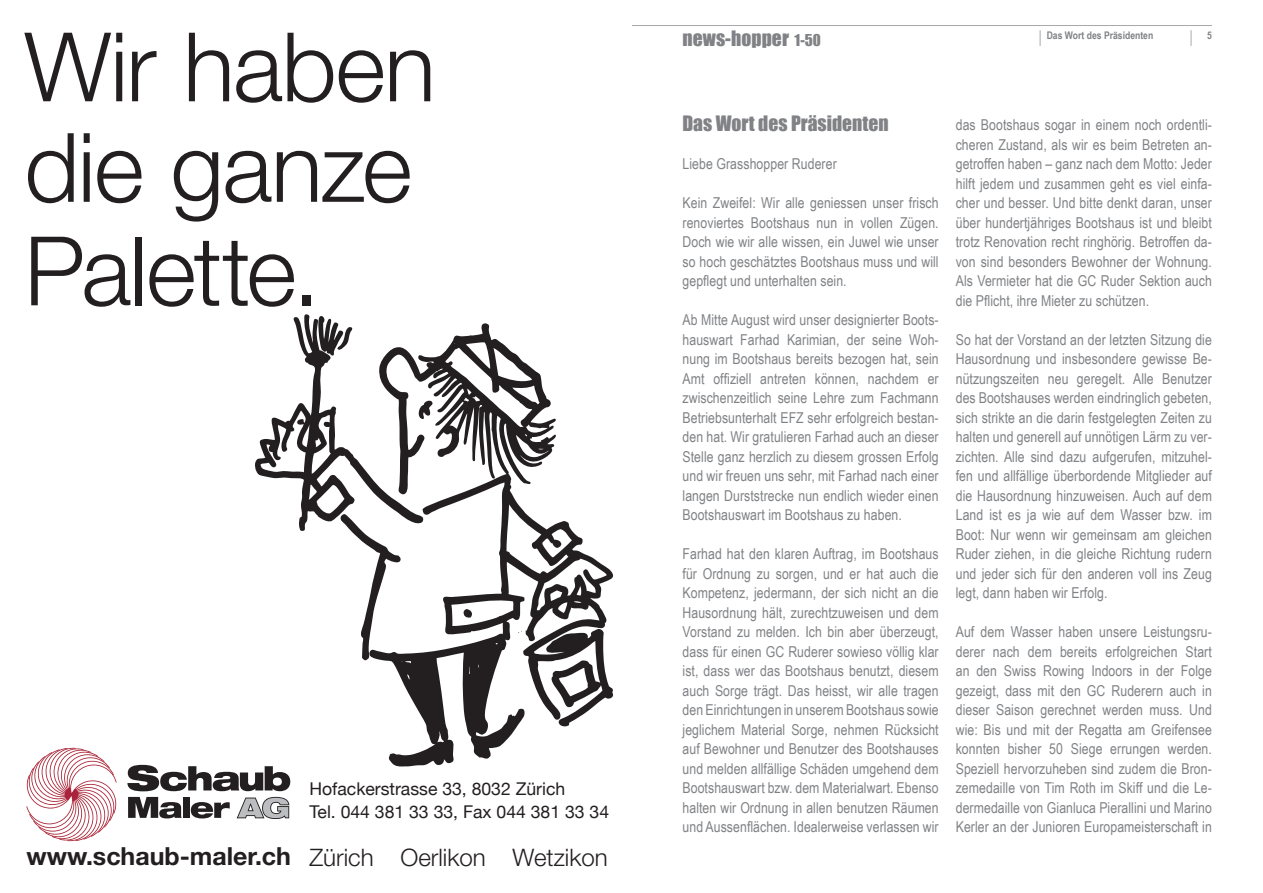
<style>
.page{position:relative;width:1263px;height:893px;background:#fff}
.page>*{position:absolute;margin:0;border:0;box-sizing:border-box;transform-origin:0 0}
.t1{font:300 96px/102px "Helvetica Neue";letter-spacing:-.015em;color:#231f20}
.t2{font:700 24.9px "Helvetica Neue";color:#231f20}
.t3{font:300 24.15px "Helvetica Neue";color:#231f20}
.t4{font:19.5px "Impact";color:#808285}
.t5{font:17.55px/23px "Helvetica Neue";color:#231f20}
.t6{font:15px/19.5px "Arial Narrow";letter-spacing:.005em;color:#808285;text-align:justify}
.t7{font:700 10.5px "Arial Narrow";color:#808285}
.s1{font-size:15px}
</style>
<div class="page">
<hr style="left:51px;top:25px;width:1161px;height:1px;background:#a8a9ad">
<svg style="left:1040px;top:30px;width:1px;height:16px"></svg>
<svg style="left:1191px;top:30px;width:1px;height:16px"></svg>
<div style="left:0;top:9px;width:631px;height:884px;background:#fff"></div>
<svg style="left:127px;top:765px;width:163px;height:26px"></svg>
<svg style="left:128px;top:797px;width:54px;height:21px"></svg>
<div style="left:183px;top:797px;width:7px;height:21px;background:#231f20"></div>
<svg style="left:191px;top:802px;width:39px;height:16px"></svg>
<svg style="left:237px;top:797px;width:52px;height:22px"></svg>
<svg style="left:26px;top:748px;width:91px;height:93px"></svg>
<svg style="left:255px;top:314px;width:114px;height:346px"></svg>
<svg style="left:369px;top:323px;width:244px;height:443px"></svg>
<h1 class="t1" style="left:24px;top:14px;width:413px">Wir haben die ganze<br>Palette.</h1>
<h2 class="t2" style="left:26px;top:841px;width:266px">www.schaub-maler.ch</h2>
<p class="t5" style="left:309px;top:778px;width:301px">Hofackerstrasse 33, 8032 Zürich<br>Tel. 044 381 33 33, Fax 044 381 33 34</p>
<h3 class="t3" style="left:309px;top:842px;width:300px">Zürich Oerlikon Wetzikon</h3>
<h3 class="t4" style="left:682px;top:23px;width:140px">news-hopper <span class="s1">1-50</span></h3>
<p class="t7" style="left:1207px;top:27px;width:6px">5</p>
<p class="t7" style="left:1047px;top:27px;width:108px">Das Wort des Präsidenten</p>
<h3 class="t4" style="left:682px;top:109px;width:208px">Das Wort des Präsidenten</h3>
<p class="t6" style="left:682px;top:153px;width:156px">Liebe Grasshopper Ruderer</p>
<p class="t6" style="left:682px;top:192px;width:258px">Kein Zweifel: Wir alle geniessen unser frisch renoviertes Bootshaus nun in vollen Zügen.<br>Doch wie wir alle wissen, ein Juwel wie unser so hoch geschätztes Bootshaus muss und will gepflegt und unterhalten sein.</p>
<p class="t6" style="left:682px;top:309px;width:258px">Ab Mitte August wird unser designierter Boots&shy;hauswart Farhad Karimian, der seine Woh&shy;nung im Bootshaus bereits bezogen hat, sein Amt offiziell antreten können, nachdem er zwischenzeitlich seine Lehre zum Fachmann Betriebsunterhalt EFZ sehr erfolgreich bestan&shy;den hat. Wir gratulieren Farhad auch an dieser Stelle ganz herzlich zu diesem grossen Erfolg und wir freuen uns sehr, mit Farhad nach einer langen Durststrecke nun endlich wieder einen Bootshauswart im Bootshaus zu haben.</p>
<p class="t6" style="left:682px;top:543px;width:258px">Farhad hat den klaren Auftrag, im Bootshaus für Ordnung zu sorgen, und er hat auch die Kompetenz, jedermann, der sich nicht an die Hausordnung hält, zurechtzuweisen und dem Vorstand zu melden. Ich bin aber überzeugt, dass für einen GC Ruderer sowieso völlig klar ist, dass wer das Bootshaus benutzt, diesem auch Sorge trägt. Das heisst, wir alle tragen den Einrichtungen in unserem Bootshaus sowie jeglichem Material Sorge, nehmen Rücksicht auf Bewohner und Benutzer des Bootshauses und melden allfällige Schäden umgehend dem Bootshauswart bzw. dem Materialwart. Ebenso halten wir Ordnung in allen benutzen Räumen und Aussenflächen. Idealerweise verlassen wir</p>
<p class="t6" style="left:956px;top:114px;width:258px">das Bootshaus sogar in einem noch ordentli&shy;cheren Zustand, als wir es beim Betreten an&shy;getroffen haben – ganz nach dem Motto: Jeder hilft jedem und zusammen geht es viel einfa&shy;cher und besser. Und bitte denkt daran, unser über hundertjähriges Bootshaus ist und bleibt trotz Renovation recht ringhörig. Betroffen da&shy;von sind besonders Bewohner der Wohnung.<br>Als Vermieter hat die GC Ruder Sektion auch die Pflicht, ihre Mieter zu schützen.</p>
<p class="t6" style="left:956px;top:329px;width:258px">So hat der Vorstand an der letzten Sitzung die Hausordnung und insbesondere gewisse Be&shy;nützungszeiten neu geregelt. Alle Benutzer des Bootshauses werden eindringlich gebeten, sich strikte an die darin festgelegten Zeiten zu halten und generell auf unnötigen Lärm zu ver&shy;zichten. Alle sind dazu aufgerufen, mitzuhel&shy;fen und allfällige überbordende Mitglieder auf die Hausordnung hinzuweisen. Auch auf dem Land ist es ja wie auf dem Wasser bzw. im Boot: Nur wenn wir gemeinsam am gleichen Ruder ziehen, in die gleiche Richtung rudern und jeder sich für den anderen voll ins Zeug legt, dann haben wir Erfolg.</p>
<p class="t6" style="left:956px;top:621px;width:258px">Auf dem Wasser haben unsere Leistungsru&shy;derer nach dem bereits erfolgreichen Start an den Swiss Rowing Indoors in der Folge gezeigt, dass mit den GC Ruderern auch in dieser Saison gerechnet werden muss. Und wie: Bis und mit der Regatta am Greifensee konnten bisher 50 Siege errungen werden.<br>Speziell hervorzuheben sind zudem die Bron&shy;zemedaille von Tim Roth im Skiff und die Le&shy;dermedaille von Gianluca Pierallini und Marino Kerler an der Junioren Europameisterschaft in</p>
</div>
